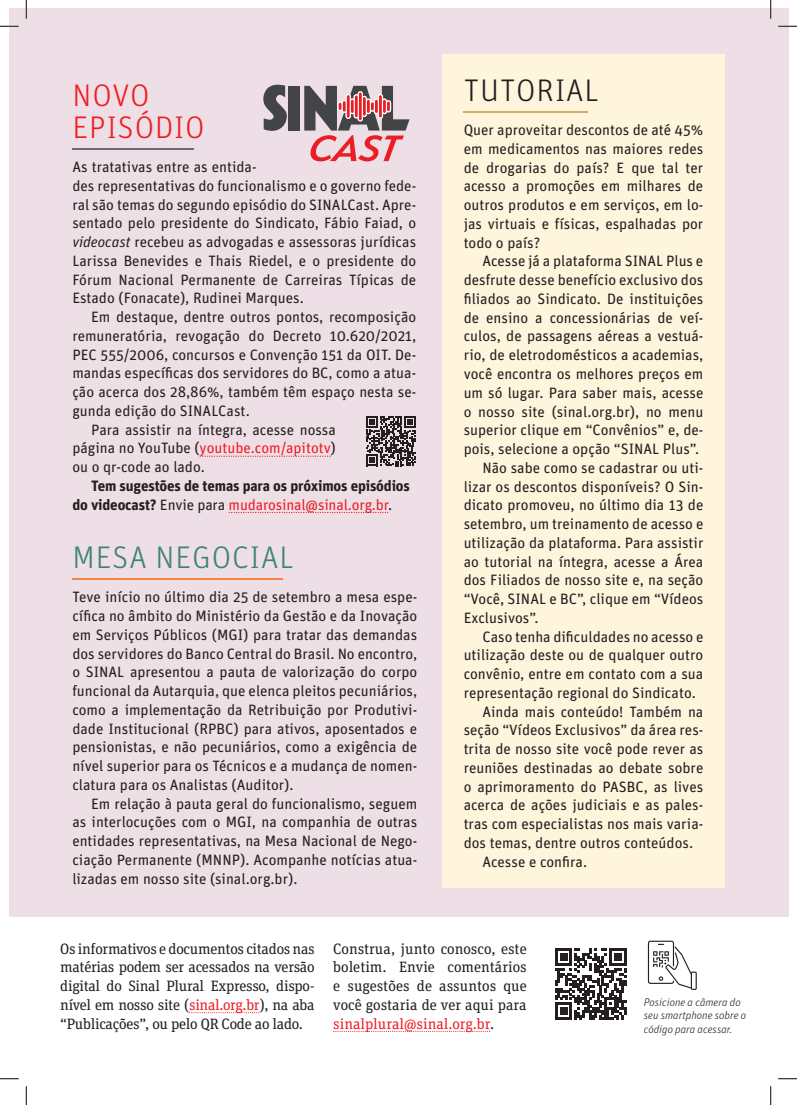
<style>
.page{position:relative;width:797px;height:1105px;background:#fff}
.page>*{position:absolute;margin:0;border:0;box-sizing:border-box;transform-origin:0 0}
.t1{font:300 31.25px/31.4px "Unit Pro";letter-spacing:.03em;color:#ee1d23}
.t2{font:300 31.25px "Unit Pro";letter-spacing:.03em;color:#3b8476}
.t3{font:300 31.25px "Unit Pro";letter-spacing:.03em;color:#231f20}
.t4{font:15px/18.8px "Unit Pro";color:#231f20;text-align:justify}
.t5{font:15px/18.8px "Unit Slab Pro";letter-spacing:-.01em;color:#231f20;text-align:justify}
.t6{font:700 15px/18.8px "Unit Pro";letter-spacing:-.01em;color:#231f20}
.t7{font:15px "Unit Pro";color:#ee1d23}
.t8{font:italic 300 11.25px/13.5px "Unit Pro";color:#231f20}
.s1{font-style:italic}
.s2{color:#231f20}
.s3{font-weight:400}
.s4{font-weight:400;color:#ee1d23}
.s5{color:#ee1d23}
</style>
<div class="page">
<div style="left:9px;top:9px;width:779px;height:1087px;background:#eedee6"></div>
<div style="left:9px;top:917px;width:779px;height:179px;background:#fff"></div>
<svg style="left:189px;top:1012px;width:70px;height:1px"></svg>
<svg style="left:333px;top:1031px;width:157px;height:1px"></svg>
<svg style="left:555px;top:948px;width:71px;height:72px"></svg>
<svg style="left:648px;top:941px;width:48px;height:49px"></svg>
<div style="left:442px;top:55px;width:282px;height:833px;background:#fef5dc"></div>
<hr style="left:463px;top:111px;width:125px;height:2px;background:#d2ab66">
<hr style="left:72px;top:148px;width:121px;height:1px;background:#6c6d70">
<svg style="left:199px;top:456px;width:131px;height:1px"></svg>
<svg style="left:229px;top:512px;width:159px;height:1px"></svg>
<svg style="left:366px;top:416px;width:50px;height:50px"></svg>
<hr style="left:72px;top:578px;width:211px;height:1px;background:#f58345">
<svg style="left:263px;top:85px;width:24px;height:46px"></svg>
<div style="left:288px;top:86px;width:11px;height:45px;background:#424446"></div>
<svg style="left:304px;top:86px;width:105px;height:75px"></svg>
<svg style="left:0;top:25px;width:19px;height:2px"></svg>
<svg style="left:778px;top:25px;width:19px;height:2px"></svg>
<svg style="left:0;top:1078px;width:19px;height:1px"></svg>
<svg style="left:778px;top:1078px;width:19px;height:1px"></svg>
<svg style="left:25px;top:0;width:2px;height:19px"></svg>
<svg style="left:25px;top:1086px;width:2px;height:19px"></svg>
<svg style="left:770px;top:0;width:1px;height:19px"></svg>
<svg style="left:770px;top:1086px;width:1px;height:19px"></svg>
<h1 class="t1" style="left:72px;top:79px;width:134px">NOVO<br>EPISÓDIO</h1>
<p class="t4" style="left:72px;top:157px;width:345px;text-align:left">As tratativas entre as entida-<br>des representativas do funcionalismo e o governo fede&shy;ral são temas do segundo episódio do SINALCast. Apre&shy;sentado pelo presidente do Sindicato, Fábio Faiad, o <span class="s1">videocast</span> recebeu as advogadas e assessoras jurídicas Larissa Benevides e Thais Riedel, e o presidente do Fórum Nacional Permanente de Carreiras Típicas de Estado (Fonacate), Rudinei Marques.</p>
<p class="t4" style="left:91px;top:307px;width:326px">Em destaque, dentre outros pontos, recomposição</p>
<p class="t4" style="left:72px;top:326px;width:345px">remuneratória, revogação do Decreto 10.620/2021,</p>
<p class="t4" style="left:72px;top:344px;width:345px">PEC 555/2006, concursos e Convenção 151 da OIT. De-</p>
<p class="t4" style="left:72px;top:363px;width:345px">mandas específicas dos servidores do BC, como a atua-</p>
<p class="t4" style="left:72px;top:382px;width:345px">ção acerca dos 28,86%, também têm espaço nesta se-</p>
<p class="t4" style="left:72px;top:401px;width:179px">gunda edição do SINALCast.</p>
<p class="t4" style="left:91px;top:419px;width:246px">Para assistir na íntegra, acesse nossa</p>
<p class="t7" style="left:72px;top:438px;width:265px"><span class="s2">página no YouTube (</span>youtube.com/apitotv<span class="s2">)</span></p>
<p class="t4" style="left:72px;top:457px;width:134px">ou o qr-code ao lado.</p>
<p class="t6" style="left:72px;top:475px;width:339px;text-indent:19px">Tem sugestões de temas para os próximos episódios do videocast? <span class="s3">Envie para</span> <span class="s4">mudarosinal@sinal.org.br</span><span class="s3">.</span></p>
<h1 class="t2" style="left:72px;top:537px;width:223px">MESA NEGOCIAL</h1>
<p class="t4" style="left:72px;top:587px;width:346px">Teve início no último dia 25 de setembro a mesa espe&shy;cífica no âmbito do Ministério da Gestão e da Inovação em Serviços Públicos (MGI) para tratar das demandas dos servidores do Banco Central do Brasil. No encontro, o SINAL apresentou a pauta de valorização do corpo funcional da Autarquia, que elenca pleitos pecuniários, como a implementação da Retribuição por Produtivi&shy;dade Institucional (RPBC) para ativos, aposentados e pensionistas, e não pecuniários, como a exigência de nível superior para os Técnicos e a mudança de nomen&shy;clatura para os Analistas (Auditor).</p>
<p class="t4" style="left:72px;top:793px;width:346px;text-indent:19px">Em relação à pauta geral do funcionalismo, seguem as interlocuções com o MGI, na companhia de outras entidades representativas, na Mesa Nacional de Nego&shy;ciação Permanente (MNNP). Acompanhe notícias atua&shy;lizadas em nosso site (sinal.org.br).</p>
<h1 class="t3" style="left:464px;top:70px;width:137px">TUTORIAL</h1>
<p class="t4" style="left:463px;top:120px;width:241px">Quer aproveitar descontos de até 45% em medicamentos nas maiores redes de drogarias do país? E que tal ter acesso a promoções em milhares de outros produtos e em serviços, em lo&shy;jas virtuais e físicas, espalhadas por todo o país?</p>
<p class="t4" style="left:482px;top:251px;width:222px">Acesse já a plataforma SINAL Plus e</p>
<p class="t4" style="left:463px;top:270px;width:241px">desfrute desse benefício exclusivo dos</p>
<p class="t4" style="left:463px;top:289px;width:241px">filiados ao Sindicato. De instituições</p>
<p class="t4" style="left:463px;top:307px;width:241px">de ensino a concessionárias de veí-</p>
<p class="t4" style="left:463px;top:326px;width:241px">culos, de passagens aéreas a vestuá-</p>
<p class="t4" style="left:463px;top:345px;width:241px">rio, de eletrodomésticos a academias,</p>
<p class="t4" style="left:463px;top:364px;width:241px">você encontra os melhores preços em</p>
<p class="t4" style="left:463px;top:382px;width:241px">um só lugar. Para saber mais, acesse</p>
<p class="t4" style="left:463px;top:401px;width:241px">o nosso site (sinal.org.br), no menu</p>
<p class="t4" style="left:463px;top:420px;width:241px">superior clique em “Convênios” e, de-</p>
<p class="t4" style="left:463px;top:439px;width:237px">pois, selecione a opção “SINAL Plus”.</p>
<p class="t4" style="left:482px;top:457px;width:222px">Não sabe como se cadastrar ou uti-</p>
<p class="t4" style="left:463px;top:476px;width:241px">lizar os descontos disponíveis? O Sin-</p>
<p class="t4" style="left:463px;top:495px;width:241px">dicato promoveu, no último dia 13 de</p>
<p class="t4" style="left:463px;top:514px;width:241px">setembro, um treinamento de acesso e</p>
<p class="t4" style="left:463px;top:532px;width:241px">utilização da plataforma. Para assistir</p>
<p class="t4" style="left:463px;top:551px;width:241px">ao tutorial na íntegra, acesse a Área</p>
<p class="t4" style="left:463px;top:570px;width:241px">dos Filiados de nosso site e, na seção</p>
<p class="t4" style="left:463px;top:589px;width:241px">“Você, SINAL e BC”, clique em “Vídeos</p>
<p class="t4" style="left:463px;top:607px;width:77px">Exclusivos”.</p>
<p class="t4" style="left:482px;top:626px;width:222px">Caso tenha dificuldades no acesso e</p>
<p class="t4" style="left:463px;top:645px;width:241px">utilização deste ou de qualquer outro</p>
<p class="t4" style="left:463px;top:664px;width:241px">convênio, entre em contato com a sua</p>
<p class="t4" style="left:463px;top:682px;width:234px">representação regional do Sindicato.</p>
<p class="t4" style="left:482px;top:701px;width:222px">Ainda mais conteúdo! Também na</p>
<p class="t4" style="left:463px;top:720px;width:241px">seção “Vídeos Exclusivos” da área res-</p>
<p class="t4" style="left:463px;top:739px;width:241px">trita de nosso site você pode rever as</p>
<p class="t4" style="left:463px;top:757px;width:241px">reuniões destinadas ao debate sobre</p>
<p class="t4" style="left:463px;top:776px;width:241px">o aprimoramento do PASBC, as lives</p>
<p class="t4" style="left:463px;top:795px;width:241px">acerca de ações judiciais e as pales-</p>
<p class="t4" style="left:463px;top:814px;width:241px">tras com especialistas nos mais varia-</p>
<p class="t4" style="left:463px;top:832px;width:231px">dos temas, dentre outros conteúdos.</p>
<p class="t4" style="left:482px;top:851px;width:106px">Acesse e confira.</p>
<p class="t5" style="left:60px;top:939px;width:256px">Os informativos e documentos citados nas matérias podem ser acessados na versão digital do Sinal Plural Expresso, dispo&shy;nível em nosso site (<span class="s5">sinal.org.br</span>), na aba “Publicações”, ou pelo QR Code ao lado.</p>
<p class="t5" style="left:333px;top:939px;width:195px">Construa, junto conosco, este boletim. Envie comentários e sugestões de assuntos que você gostaria de ver aqui para <span class="s5">sinalplural@sinal.org.br</span>.</p>
<p class="t8" style="left:643px;top:995px;width:104px">Posicione a câmera do seu smartphone sobre o código para acessar.</p>
</div>
